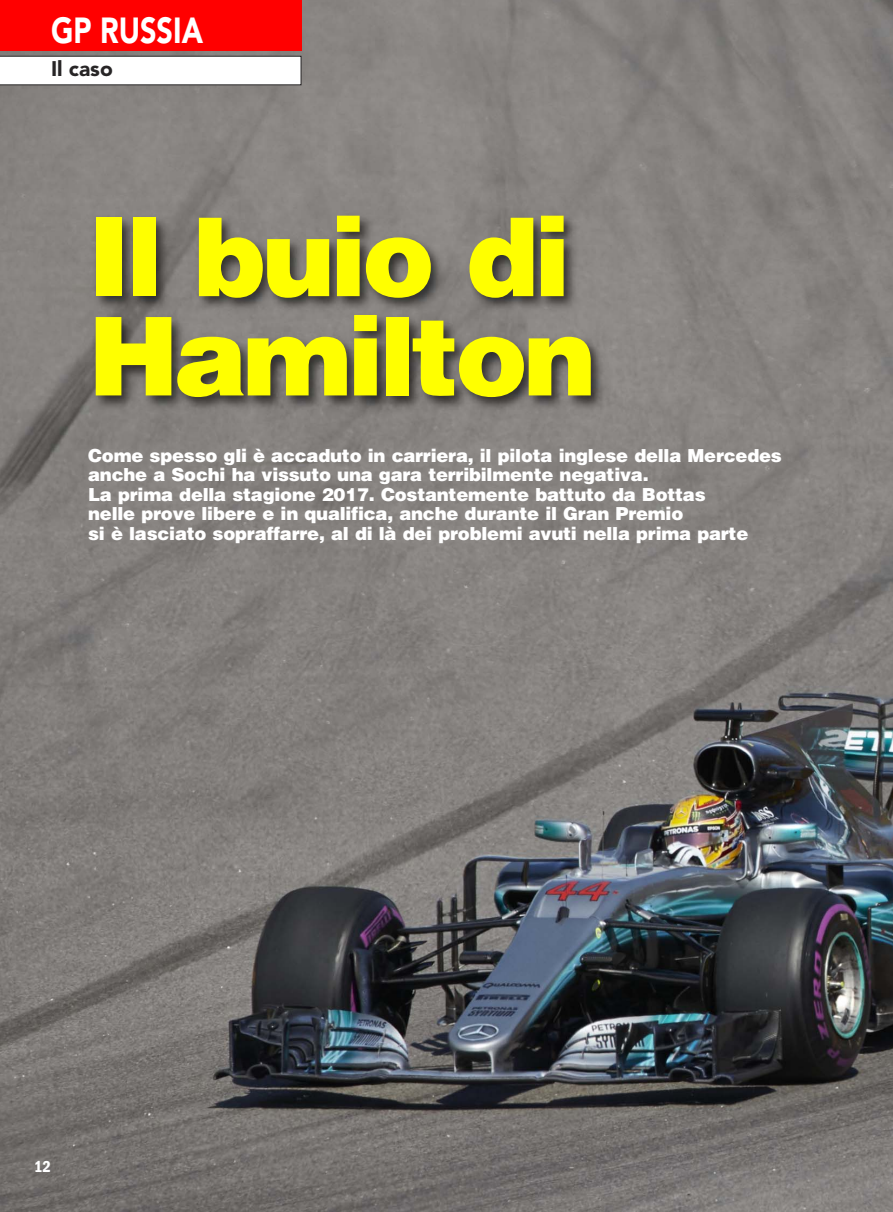
<style>
.page{position:relative;width:893px;height:1212px;background:#fff}
.page>*{position:absolute;margin:0;border:0;box-sizing:border-box;transform-origin:0 0}
.t1{font:900 108.9px/99.3px "Helvetica LT Std";letter-spacing:-.04em;color:#ff0}
.t2{font:900 36px "Avenir";color:#fff;scale:.8 1}
.t3{font:900 21px "Avenir";color:#272526}
.t4{font:900 18px/19.5px "Helvetica LT Std";letter-spacing:-.015em;color:#fff}
.t5{font:16.5px "ITC Franklin Gothic Std Dm Cd";color:#fff}
</style>
<div class="page">
<img style="left:0;top:0;width:893px;height:1212px">
<svg style="left:0;top:56px;width:301px;height:29px"></svg>
<div style="left:0;top:0;width:301px;height:51px;background:#f00"></div>
<img style="left:73px;top:195px;width:760px;height:279px">
<h2 class="t2" style="left:51px;top:16px;width:192px">GP RUSSIA</h2>
<p class="t3" style="left:51px;top:60px;width:63px">Il caso</p>
<h1 class="t1" style="left:88px;top:217px;width:509px">Il buio di<br>Hamilton</h1>
<p class="t4" style="left:88px;top:447px;width:695px">Come spesso gli è accaduto in carriera, il pilota inglese della Mercedes anche a Sochi ha vissuto una gara terribilmente negativa.<br>La prima della stagione 2017. Costantemente battuto da Bottas<br>nelle prove libere e in qualifica, anche durante il Gran Premio<br>si è lasciato sopraffarre, al di là dei problemi avuti nella prima parte</p>
<p class="t5" style="left:34px;top:1156px;width:18px">12</p>
</div>
